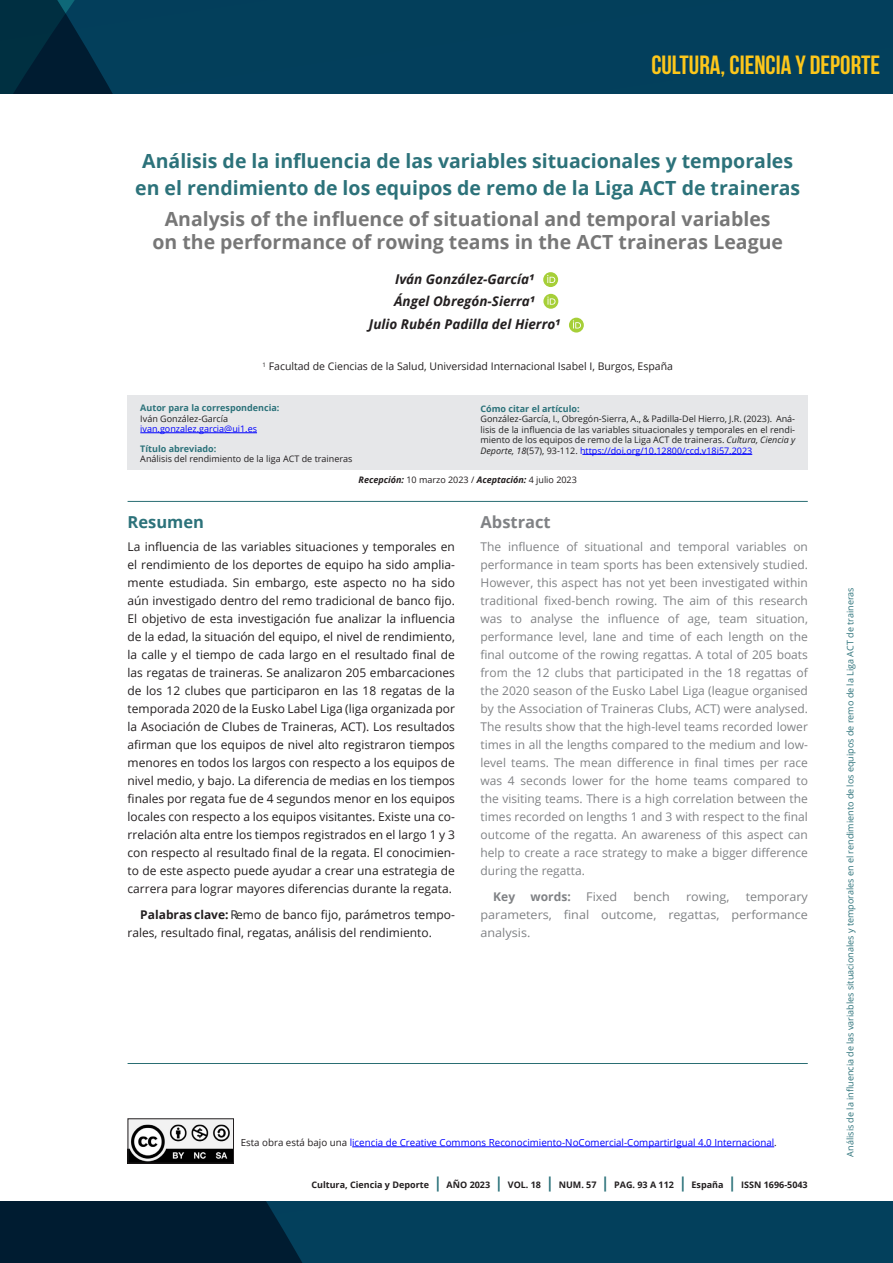
<style>
.page{position:relative;width:893px;height:1263px;background:#fff}
.page>*{position:absolute;margin:0;border:0;box-sizing:border-box;transform-origin:0 0}
.t1{font:700 26.25px "Bebas Neue";color:#fdc71b}
.TITULO_ARTICULO_gris{font:700 19.5px/27px "Open Sans";color:#2c727a;text-align:center}
.TITULO_ARTICULO_gris-2{font:700 19.5px/22.5px "Open Sans";color:#777;text-align:center}
.Cuerpo_de_texto_P{font:700 16.5px "Open Sans";color:#808285}
.Cuerpo_de_texto_P-2{font:700 16.5px "Open Sans";color:#2c727a}
.autores{font:italic 700 13.5px/22.5px "Open Sans";color:#231f20;text-align:center}
.Cuerpo_de_texto_P-3{font:12px/18px "Open Sans";color:#231f20;text-align:justify}
.Cuerpo_de_texto_P-4{font:12px/18px "Open Sans";color:#808285;text-align:justify}
.Cuerpo_de_texto_P-5{font:12px/18px "Open Sans";color:#808285;text-align:justify;scale:1.05 1}
.Cuerpo_de_texto_P-6{font:700 12px "Open Sans";color:#808285}
.Filiacion{font:10.5px "Open Sans";color:#231f20}
.Filiacion-2{font:9.75px "Open Sans";color:#00f}
.portada_regular{font:9px/10.5px "Open Sans";color:#222}
.maestras{font:9px "Open Sans";color:#2c727a}
.portada_regular-2{font:9px/10.5px "Open Sans";color:#231f20}
.maestras-2{font:700 9px "Open Sans";color:#231f20}
.portada_regular-3{font:700 9px/10.5px "Open Sans";color:#2c727a}
.s1{font-weight:400;color:#231f20}
.s2{font-weight:400;color:#00f}
.s3{font-weight:700;color:#2c727a}
.s4{font-weight:700;font-style:italic}
.s5{font-style:italic}
.s6{font-style:italic;color:#231f20}
.s7{color:#231f20}
.s8{color:#00f}
.s9{font-weight:700}
.s10{font-size:15px;color:#2c727a}
</style>
<div class="page">
<svg style="left:0;top:1201px;width:893px;height:62px;fill:#03405c"></svg>
<div style="left:128px;top:395px;width:680px;height:75px;background:#e6e7e9"></div>
<hr style="left:140px;top:432px;width:117px;height:1px;background:#00f">
<div style="left:543px;top:272px;width:15px;height:15px;background:#a6cf38;border-radius:50%"></div>
<svg style="left:547px;top:275px;width:8px;height:8px"></svg>
<svg style="left:543px;top:294px;width:15px;height:15px"></svg>
<svg style="left:547px;top:297px;width:8px;height:8px"></svg>
<svg style="left:569px;top:318px;width:15px;height:15px"></svg>
<svg style="left:573px;top:320px;width:8px;height:8px"></svg>
<hr style="left:352px;top:1146px;width:422px;height:1px;background:#00f">
<img style="left:130px;top:1120px;width:102px;height:41px">
<div style="left:128px;top:1118px;width:106px;height:45px;border:1px solid #231f20"></div>
<hr style="left:128px;top:1063px;width:680px;height:1px;background:#2a6e73">
<hr style="left:128px;top:501px;width:680px;height:1px;background:#2a6e73">
<hr style="left:582px;top:454px;width:170px;height:1px;background:#00f">
<svg style="left:0;top:0;width:893px;height:94px;fill:#033f5c"></svg>
<p class="t1" style="left:651px;top:50px;width:230px">CULTURA, CIENCIA Y DEPORTE</p>
<p class="TITULO_ARTICULO_gris" style="left:135px;top:147px;width:667px">Análisis de la influencia de las variables situacionales y temporales en el rendimiento de los equipos de remo de la Liga ACT de traineras</p>
<p class="TITULO_ARTICULO_gris-2" style="left:152px;top:207px;width:632px">Analysis of the influence of situational and temporal variables on the performance of rowing teams in the ACT traineras League</p>
<p class="autores" style="left:369px;top:267px;width:193px">Iván González-García¹<br>Ángel Obregón-Sierra¹<br>Julio Rubén Padilla del Hierro¹</p>
<p class="Filiacion" style="left:262px;top:359px;width:412px"><sup>1</sup> Facultad de Ciencias de la Salud, Universidad Internacional Isabel I, Burgos, España</p>
<p class="portada_regular-3" style="left:140px;top:402px;width:141px">Autor para la correspondencia:<br><span class="s1">Iván González-García </span><span class="s2">ivan.gonzalez.garcia@ui1.es</span></p>
<p class="portada_regular-2" style="left:140px;top:443px;width:214px"><span class="s3">Título abreviado:<br></span>Análisis del rendimiento de la liga ACT de traineras</p>
<p class="portada_regular-2" style="left:359px;top:474px;width:220px"><span class="s4">Recepción:</span> 10 marzo 2023 / <span class="s4">Aceptación:</span> 4 julio 2023</p>
<p class="portada_regular" style="left:480px;top:403px;width:316px"><span class="s3">Cómo citar el artículo:<br></span>González-García, I., Obregón-Sierra, A., &amp; Padilla-Del Hierro, J.R. (2023). Aná&shy;lisis de la influencia de las variables situacionales y temporales en el rendi&shy;miento de los equipos de remo de la Liga ACT de traineras. <span class="s5">Cultura, Ciencia y Deporte</span><span class="s6">, 18</span><span class="s7">(57), 93-112.</span> <span class="s8">https://doi.org/10.12800/ccd.v18i57.2023</span></p>
<p class="Cuerpo_de_texto_P-2" style="left:128px;top:511px;width:78px">Resumen</p>
<p class="Cuerpo_de_texto_P-3" style="left:128px;top:537px;width:329px">La influencia de las variables situaciones y temporales en el rendimiento de los deportes de equipo ha sido amplia&shy;mente estudiada. Sin embargo, este aspecto no ha sido aún investigado dentro del remo tradicional de banco fijo.<br>El objetivo de esta investigación fue analizar la influencia de la edad, la situación del equipo, el nivel de rendimiento, la calle y el tiempo de cada largo en el resultado final de las regatas de traineras. Se analizaron 205 embarcaciones de los 12 clubes que participaron en las 18 regatas de la temporada 2020 de la Eusko Label Liga (liga organizada por la Asociación de Clubes de Traineras, ACT). Los resultados afirman que los equipos de nivel alto registraron tiempos menores en todos los largos con respecto a los equipos de nivel medio, y bajo. La diferencia de medias en los tiempos finales por regata fue de 4 segundos menor en los equipos locales con respecto a los equipos visitantes. Existe una co&shy;rrelación alta entre los tiempos registrados en el largo 1 y 3 con respecto al resultado final de la regata. El conocimien&shy;to de este aspecto puede ayudar a crear una estrategia de carrera para lograr mayores diferencias durante la regata.</p>
<p class="Cuerpo_de_texto_P-3" style="left:128px;top:905px;width:329px;text-indent:13px"><span class="s9">Palabras clave:</span> Remo de banco fijo, parámetros tempo&shy;rales, resultado final, regatas, análisis del rendimiento.</p>
<p class="Cuerpo_de_texto_P" style="left:480px;top:511px;width:72px">Abstract</p>
<p class="Cuerpo_de_texto_P-4" style="left:480px;top:537px;width:329px">The influence of situational and temporal variables on performance in team sports has been extensively studied.<br>However, this aspect has not yet been investigated within traditional fixed-bench rowing. The aim of this research was to analyse the influence of age, team situation, performance level, lane and time of each length on the final outcome of the rowing regattas. A total of 205 boats from the 12 clubs that participated in the 18 regattas of the 2020 season of the Eusko Label Liga (league organised by the Association of Traineras Clubs, ACT) were analysed.<br>The results show that the high-level teams recorded lower times in all the lengths compared to the medium and low&shy;level teams. The mean difference in final times per race was 4 seconds lower for the home teams compared to the visiting teams. There is a high correlation between the times recorded on lengths 1 and 3 with respect to the final outcome of the regatta. An awareness of this aspect can help to create a race strategy to make a bigger difference during the regatta.</p>
<p class="Cuerpo_de_texto_P-6" style="left:493px;top:888px;width:23px">Key</p>
<p class="Cuerpo_de_texto_P-6" style="left:531px;top:888px;width:42px">words:</p>
<p class="Cuerpo_de_texto_P-5" style="left:586px;top:887px;width:31px">Fixed</p>
<p class="Cuerpo_de_texto_P-5" style="left:633px;top:887px;width:36px">bench</p>
<p class="Cuerpo_de_texto_P-5" style="left:686px;top:887px;width:43px">rowing,</p>
<p class="Cuerpo_de_texto_P-5" style="left:480px;top:887px;width:313px;text-indent:265px">temporary parameters, final outcome, regattas, performance analysis.</p>
<p class="Filiacion-2" style="left:241px;top:1136px;width:538px"><span class="s7">Esta obra está bajo una</span> licencia de Creative Commons Reconocimiento-NoComercial-CompartirIgual 4.0 Internacional<span class="s7">.</span></p>
<p class="maestras-2" style="left:311px;top:1179px;width:498px">Cultura, Ciencia y Deporte <span class="s10">|</span> AÑO 2023 <span class="s10">|</span> VOL. 18 <span class="s10">|</span> NUM. 57 <span class="s10">|</span> PAG. 93 A 112 <span class="s10">|</span> España <span class="s10">|</span> ISSN 1696-5043</p>
<p class="maestras" style="left:844px;top:1156px;width:571px;rotate:-90deg">Análisis de la influencia de las variables situacionales y temporales en el rendimiento de los equipos de remo de la Liga ACT de traineras</p>
</div>
